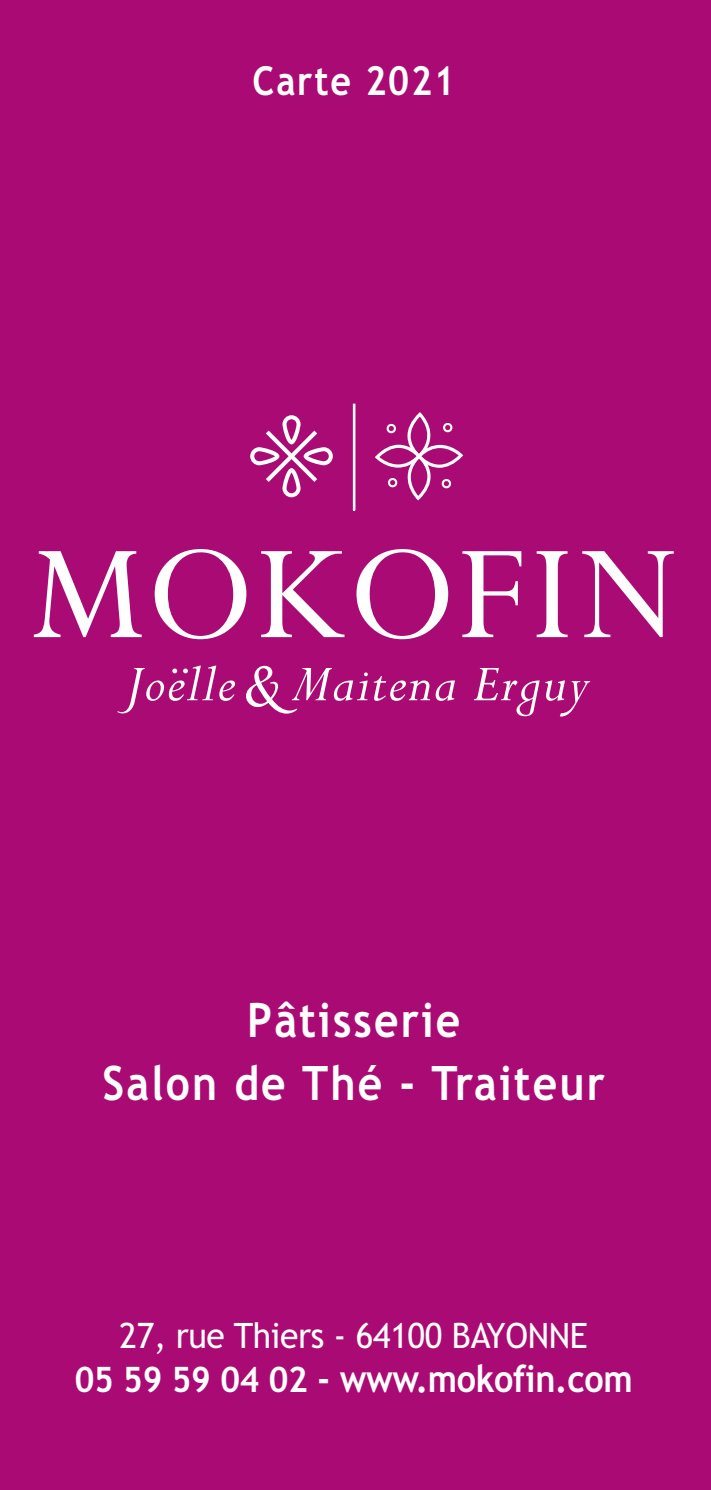
<style>
.page{position:relative;width:711px;height:1490px;background:#fff}
.page>*{position:absolute;margin:0;border:0;box-sizing:border-box;transform-origin:0 0}
.t1{font:700 47.5px/62.5px "Trebuchet MS";letter-spacing:.05em;color:#fff;text-align:center;scale:.9 1}
.t2{font:700 40px "Trebuchet MS";letter-spacing:.05em;color:#fff;scale:.9 1}
.t3{font:700 37.5px "Trebuchet MS";letter-spacing:-.01em;color:#fff;scale:.91 1}
.t4{font:35px "Trebuchet MS";letter-spacing:-.01em;color:#fff;scale:.96 1}
.s1{font-size:35px}
</style>
<div class="page">
<div style="left:0;top:0;width:710px;height:1490px;background:#aa0a73"></div>
<svg style="left:34px;top:551px;width:108px;height:86px"></svg>
<svg style="left:155px;top:549px;width:91px;height:90px"></svg>
<svg style="left:261px;top:551px;width:83px;height:86px"></svg>
<svg style="left:356px;top:549px;width:92px;height:90px"></svg>
<svg style="left:462px;top:551px;width:59px;height:86px"></svg>
<svg style="left:536px;top:551px;width:31px;height:86px"></svg>
<svg style="left:582px;top:551px;width:91px;height:86px"></svg>
<svg style="left:473px;top:668px;width:66px;height:48px"></svg>
<svg style="left:545px;top:680px;width:45px;height:36px"></svg>
<svg style="left:117px;top:665px;width:118px;height:48px"></svg>
<svg style="left:246px;top:666px;width:209px;height:47px"></svg>
<svg style="left:250px;top:415px;width:83px;height:82px"></svg>
<svg style="left:375px;top:412px;width:88px;height:88px"></svg>
<hr style="left:353px;top:404px;width:2px;height:106px;background:#fff">
<p class="t2" style="left:252px;top:65px;width:226px">Carte 2021</p>
<p class="t1" style="left:102px;top:993px;width:560px">Pâtisserie<br>Salon de Thé - Traiteur</p>
<p class="t4" style="left:119px;top:1322px;width:489px">27, rue Thiers - 64100 BAYONNE</p>
<p class="t3" style="left:75px;top:1363px;width:614px"><span class="s1">05 59 59 04 02</span> - www.mokofin.com</p>
</div>
